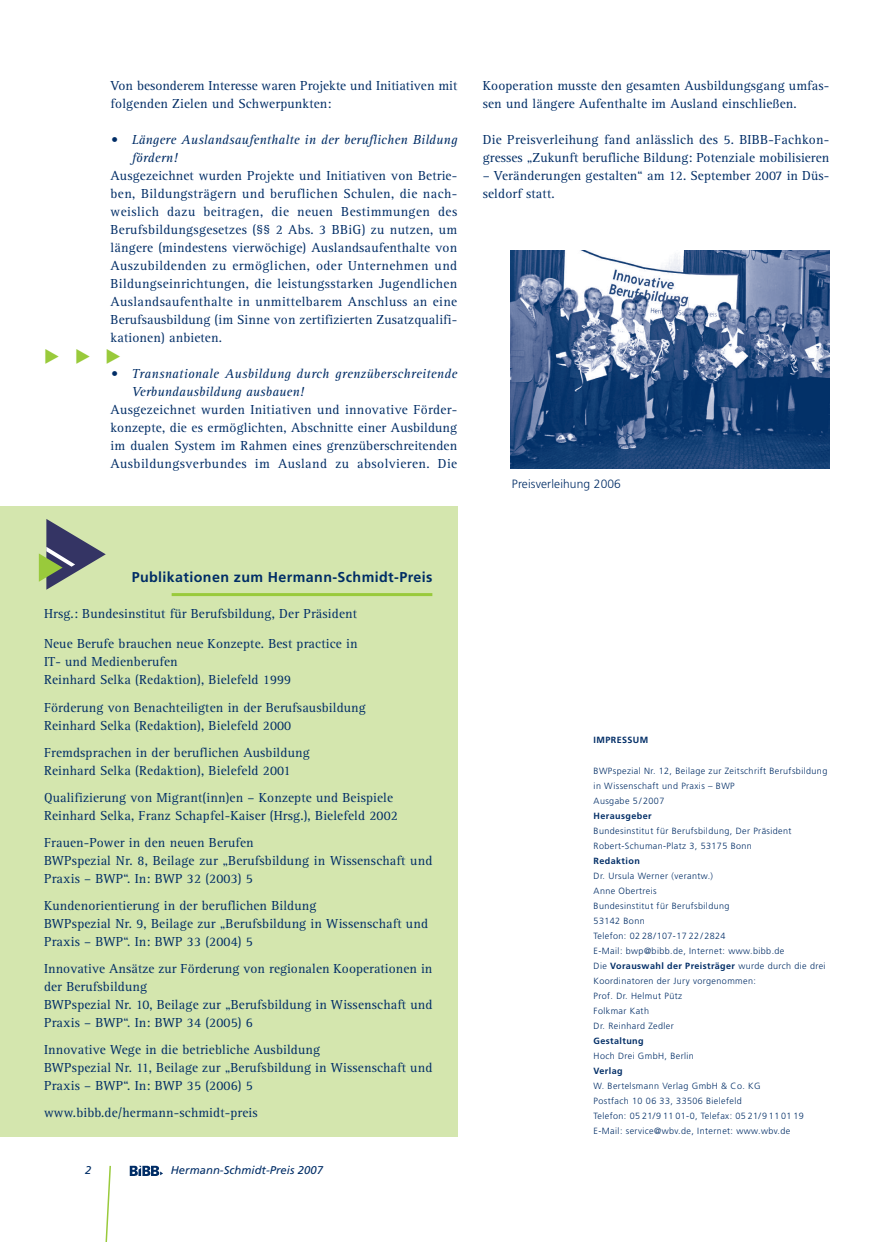
<style>
.page{position:relative;width:872px;height:1242px;background:#fff}
.page>*{position:absolute;margin:0;border:0;box-sizing:border-box;transform-origin:0 0}
.t1{font:700 14.25px "Frutiger";letter-spacing:.03em;color:#002d66}
.t2{font:13.5px/18px "Rotis Serif";letter-spacing:.01em;color:#002d66}
.t3{font:italic 13.5px/18px "Rotis Serif";letter-spacing:.01em;color:#002d66}
.t4{font:300 12px "Frutiger";letter-spacing:.01em;color:#002d66}
.t5{font:italic 11.25px "Frutiger";letter-spacing:.005em;color:#002d66}
.t6{font:300 9px/15px "Frutiger";letter-spacing:.045em;color:#002d66}
.t7{font:700 9px "Frutiger";letter-spacing:.045em;color:#002d66}
.s1{font-weight:700}
</style>
<div class="page">
<svg style="left:105px;top:1165px;width:6px;height:77px"></svg>
<img style="left:129px;top:1165px;width:34px;height:11px">
<div style="left:0;top:506px;width:458px;height:631px;background:#d4e6ae"></div>
<img style="left:510px;top:250px;width:319px;height:219px">
<svg style="left:39px;top:519px;width:67px;height:71px"></svg>
<hr style="left:172px;top:593px;width:260px;height:3px;background:#99ca3b">
<p class="t2" style="left:111px;top:78px;width:348px">Von besonderem Interesse waren Projekte und Initiativen mit folgenden Zielen und Schwerpunkten:</p>
<p class="t3" style="left:132px;top:132px;width:327px;text-indent:-21px">• Längere Auslandsaufenthalte in der beruflichen Bildung fördern!</p>
<p class="t2" style="left:111px;top:168px;width:348px;text-align:justify">Ausgezeichnet wurden Projekte und Initiativen von Betrie&shy;ben, Bildungsträgern und beruflichen Schulen, die nach&shy;weislich dazu beitragen, die neuen Bestimmungen des Berufsbildungsgesetzes (§§ 2 Abs. 3 BBiG) zu nutzen, um längere (mindestens vierwöchige) Auslandsaufenthalte von Auszubildenden zu ermöglichen, oder Unternehmen und Bildungseinrichtungen, die leistungsstarken Jugendlichen Auslandsaufenthalte in unmittelbarem Anschluss an eine Berufsausbildung (im Sinne von zertifizierten Zusatzqualifi&shy;kationen) anbieten.</p>
<p class="t3" style="left:132px;top:366px;width:327px;text-indent:-21px">• Transnationale Ausbildung durch grenzüberschreitende<br>Verbundausbildung ausbauen!</p>
<p class="t2" style="left:111px;top:402px;width:348px;text-align:justify">Ausgezeichnet wurden Initiativen und innovative Förder&shy;konzepte, die es ermöglichten, Abschnitte einer Ausbildung im dualen System im Rahmen eines grenzüberschreitenden Ausbildungsverbundes im Ausland zu absolvieren. Die</p>
<p class="t2" style="left:483px;top:78px;width:348px">Kooperation musste den gesamten Ausbildungsgang umfas&shy;sen und längere Aufenthalte im Ausland einschließen.</p>
<p class="t2" style="left:483px;top:132px;width:348px">Die Preisverleihung fand anlässlich des 5. BIBB-Fachkon&shy;gresses „Zukunft berufliche Bildung: Potenziale mobilisieren</p>
<p class="t2" style="left:483px;top:168px;width:348px">– Veränderungen gestalten“ am 12. September 2007 in Düs&shy;seldorf statt.</p>
<p class="t4" style="left:512px;top:479px;width:110px">Preisverleihung 2006</p>
<p class="t1" style="left:132px;top:572px;width:302px">Publikationen zum Hermann-Schmidt-Preis</p>
<p class="t2" style="left:44px;top:606px;width:314px">Hrsg.: Bundesinstitut für Berufsbildung, Der Präsident</p>
<p class="t2" style="left:44px;top:636px;width:315px">Neue Berufe brauchen neue Konzepte. Best practice in<br>IT- und Medienberufen<br>Reinhard Selka (Redaktion), Bielefeld 1999</p>
<p class="t2" style="left:44px;top:699px;width:323px">Förderung von Benachteiligten in der Berufsausbildung<br>Reinhard Selka (Redaktion), Bielefeld 2000</p>
<p class="t2" style="left:44px;top:744px;width:267px">Fremdsprachen in der beruflichen Ausbildung<br>Reinhard Selka (Redaktion), Bielefeld 2001</p>
<p class="t2" style="left:44px;top:789px;width:355px">Qualifizierung von Migrant(inn)en – Konzepte und Beispiele<br>Reinhard Selka, Franz Schapfel-Kaiser (Hrsg.), Bielefeld 2002</p>
<p class="t2" style="left:44px;top:834px;width:390px">Frauen-Power in den neuen Berufen<br>BWPspezial Nr. 8, Beilage zur „Berufsbildung in Wissenschaft und<br>Praxis – BWP“. In: BWP 32 (2003) 5</p>
<p class="t2" style="left:44px;top:897px;width:385px">Kundenorientierung in der beruflichen Bildung<br>BWPspezial Nr. 9, Beilage zur „Berufsbildung in Wissenschaft und<br>Praxis – BWP“. In: BWP 33 (2004) 5</p>
<p class="t2" style="left:44px;top:960px;width:390px">Innovative Ansätze zur Förderung von regionalen Kooperationen in der Berufsbildung<br>BWPspezial Nr. 10, Beilage zur „Berufsbildung in Wissenschaft und Praxis – BWP“. In: BWP 34 (2005) 6</p>
<p class="t2" style="left:44px;top:1041px;width:390px">Innovative Wege in die betriebliche Ausbildung<br>BWPspezial Nr. 11, Beilage zur „Berufsbildung in Wissenschaft und<br>Praxis – BWP“. In: BWP 35 (2006) 5</p>
<p class="t2" style="left:44px;top:1104px;width:215px">www.bibb.de/hermann-schmidt-preis</p>
<p class="t5" style="left:85px;top:1166px;width:8px">2</p>
<p class="t5" style="left:171px;top:1166px;width:154px">Hermann-Schmidt-Preis 2007</p>
<p class="t7" style="left:593px;top:736px;width:56px">IMPRESSUM</p>
<p class="t6" style="left:593px;top:763px;width:235px">BWPspezial Nr. 12, Beilage zur Zeitschrift Berufsbildung in Wissenschaft und Praxis – BWP<br>Ausgabe 5 / 2007</p>
<p class="t7" style="left:593px;top:811px;width:60px">Herausgeber</p>
<p class="t6" style="left:593px;top:823px;width:199px">Bundesinstitut für Berufsbildung, Der Präsident<br>Robert-Schuman-Platz 3, 53175 Bonn</p>
<p class="t7" style="left:593px;top:856px;width:48px">Redaktion</p>
<p class="t6" style="left:593px;top:868px;width:233px">Dr. Ursula Werner (verantw.)<br>Anne Obertreis<br>Bundesinstitut für Berufsbildung<br>53142 Bonn<br>Telefon: 02 28/107-17 22 / 2824<br>E-Mail: bwp@bibb.de, Internet: www.bibb.de<br>Die <span class="s1">Vorauswahl der Preisträger</span> wurde durch die drei<br>Koordinatoren der Jury vorgenommen:<br>Prof. Dr. Helmut Pütz<br>Folkmar Kath<br>Dr. Reinhard Zedler</p>
<p class="t7" style="left:593px;top:1036px;width:52px">Gestaltung</p>
<p class="t6" style="left:593px;top:1048px;width:102px">Hoch Drei GmbH, Berlin</p>
<p class="t7" style="left:593px;top:1066px;width:31px">Verlag</p>
<p class="t6" style="left:593px;top:1078px;width:212px">W. Bertelsmann Verlag GmbH &amp; Co. KG<br>Postfach 10 06 33, 33506 Bielefeld<br>Telefon: 05 21/9 11 01-0, Telefax: 05 21/9 11 01 19<br>E-Mail: service@wbv.de, Internet: www.wbv.de</p>
</div>
